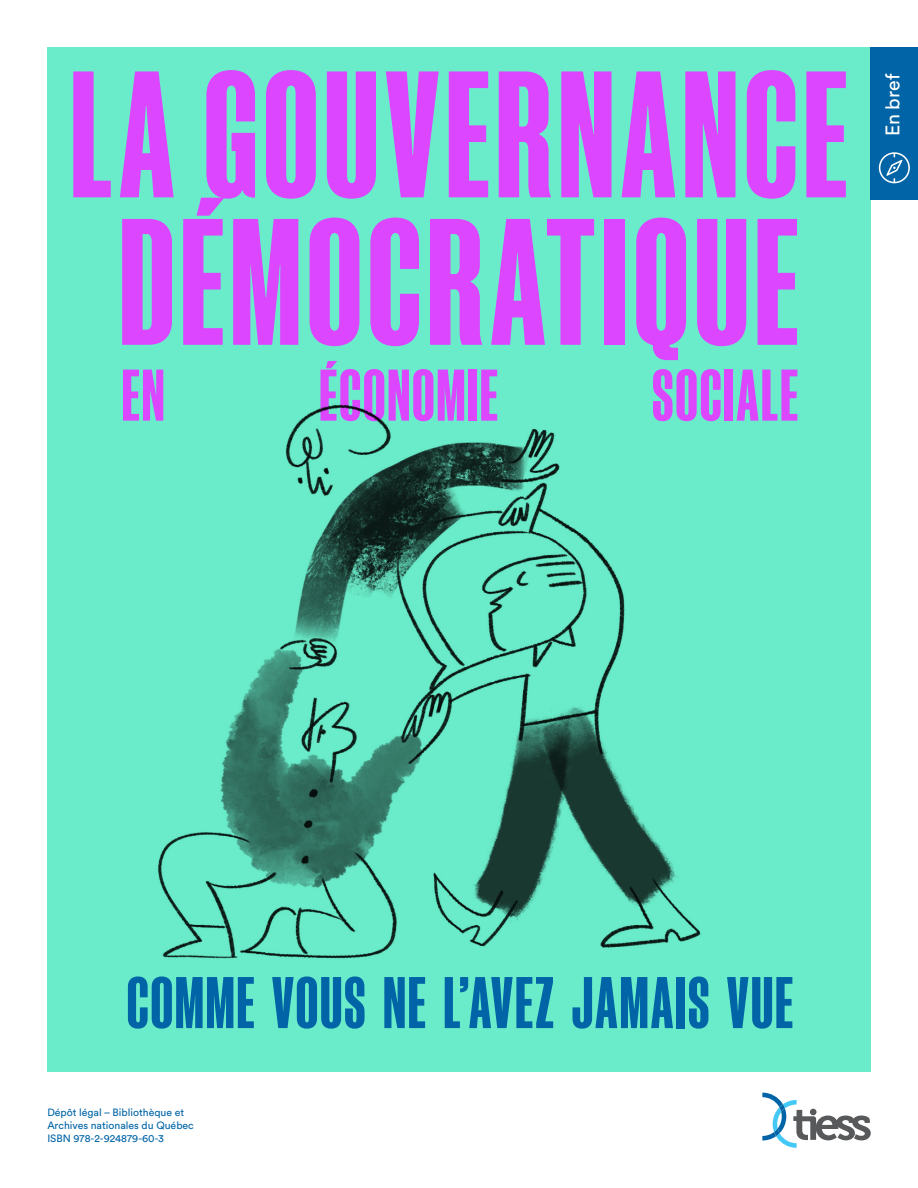
<style>
.page{position:relative;width:918px;height:1188px;background:#fff}
.page>*{position:absolute;margin:0;border:0;box-sizing:border-box;transform-origin:0 0}
.t1{font:700 170.1px/147.4px "Manuka";letter-spacing:.025em;color:#dc46ff}
.t2{font:700 69px "Manuka";letter-spacing:.025em;color:#0064a6}
.t3{font:700 69px "Manuka";letter-spacing:.025em;color:#dc46ff}
.t4{font:19.5px "Circular Std";letter-spacing:-.005em;color:#fff}
.t5{font:10.5px/12.6px "Circular Std";color:#0064a6}
</style>
<div class="page">
<div style="left:47px;top:47px;width:824px;height:1024px;background:#6aecca"></div>
<div style="left:871px;top:47px;width:47px;height:153px;background:#0064a6"></div>
<svg style="left:762px;top:1123px;width:109px;height:25px"></svg>
<svg style="left:879px;top:152px;width:31px;height:31px"></svg>
<img style="left:47px;top:196px;width:824px;height:927px">
<h1 class="t1" style="left:70px;top:58px;width:780px">LA GOUVERNANCE<br>DÉMOCRATIQUE</h1>
<h2 class="t3" style="left:122px;top:359px;width:45px">EN</h2>
<h2 class="t3" style="left:319px;top:359px;width:180px">ÉCONOMIE</h2>
<h2 class="t3" style="left:652px;top:359px;width:148px">SOCIALE</h2>
<h3 class="t4" style="left:881px;top:136px;width:64px;rotate:-90deg">En bref</h3>
<h2 class="t2" style="left:127px;top:967px;width:668px">COMME VOUS NE L’AVEZ JAMAIS VUE</h2>
<p class="t5" style="left:47px;top:1106px;width:148px">Dépôt légal – Bibliothèque et<br>Archives nationales du Québec<br>ISBN 978-2-924879-60-3</p>
</div>
